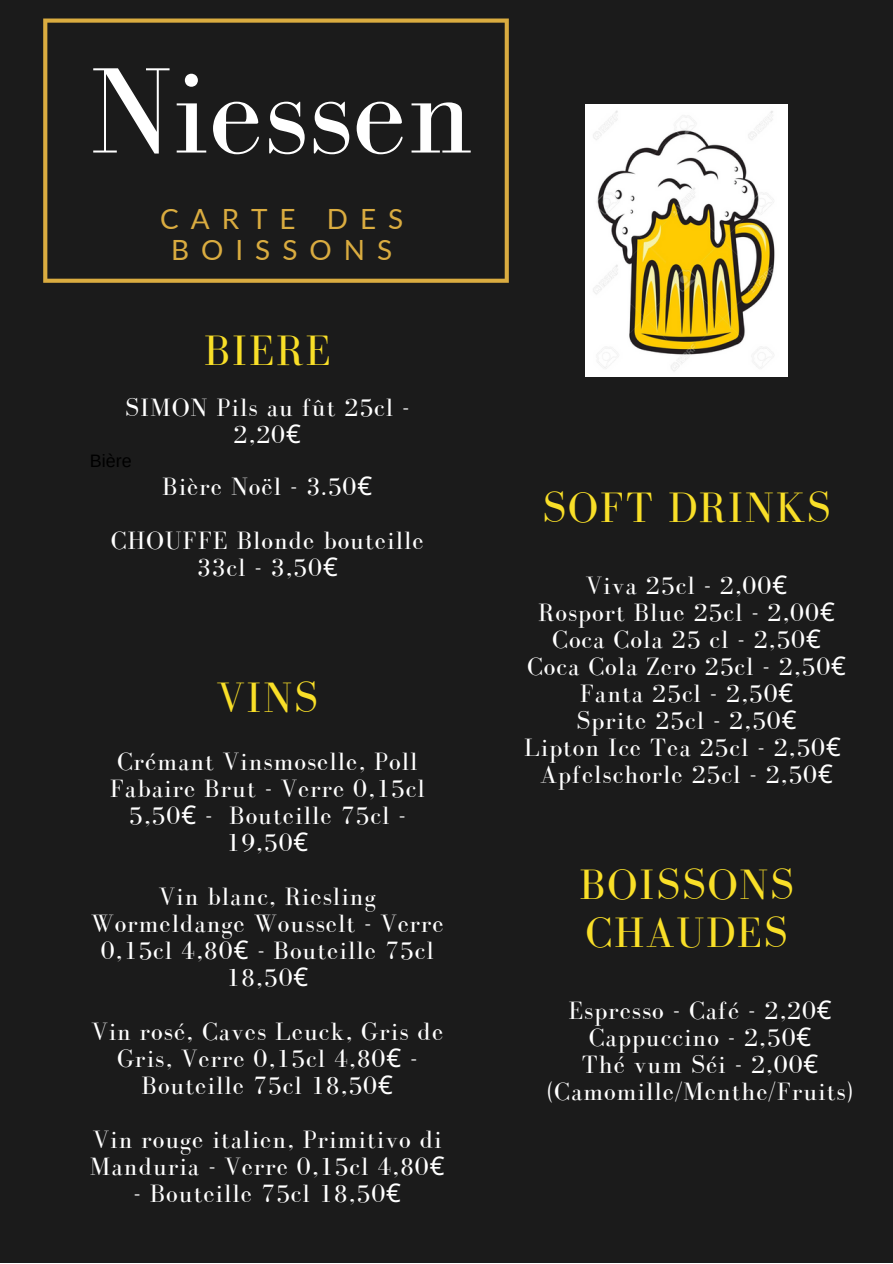
<style>
.page{position:relative;width:893px;height:1264px;background:#fff}
.page>*{position:absolute;margin:0;border:0;box-sizing:border-box;transform-origin:0 0}
.t1{font:125.25px "Bodoni FLF";color:#fff}
.t2{font:43.8px/47.2px "Bodoni FLF";letter-spacing:.04em;color:#f9df28}
.t3{font:27.9px/30.3px "Lato";letter-spacing:.43em;color:#daac40;text-align:center}
.t4{font:25.8px/27px "Bodoni FLF";letter-spacing:.04em;color:#fff;text-align:center}
.t5{font:18px "Arimo";color:#000}
.s1{font-family:"Noto Sans"}
</style>
<div class="page">
<div style="left:0;top:0;width:892px;height:1262px;background:#1b1b1b"></div>
<svg style="left:43px;top:19px;width:466px;height:264px"></svg>
<img style="left:586px;top:105px;width:201px;height:272px">
<h1 class="t1" style="left:90px;top:43px;width:385px">Niessen</h1>
<p class="t3" style="left:160px;top:203px;width:244px">CARTE DES<br>BOISSONS</p>
<h2 class="t2" style="left:204px;top:327px;width:128px">BIERE</h2>
<p class="t4" style="left:125px;top:394px;width:286px">SIMON Pils au fût 25cl -<br>2,20<span class="s1">€</span></p>
<p class="t5" style="left:90px;top:450px;width:43px">Bière</p>
<p class="t4" style="left:111px;top:459px;width:314px;line-height:54px">Bière Noël - 3.50<span class="s1">€<br></span>CHOUFFE Blonde bouteille</p>
<p class="t4" style="left:197px;top:553px;width:143px">33cl - 3,50<span class="s1">€</span></p>
<h2 class="t2" style="left:217px;top:673px;width:102px">VINS</h2>
<p class="t4" style="left:110px;top:748px;width:316px">Crémant Vinsmoselle, Poll<br>Fabaire Brut - Verre 0,15cl<br>5,50<span class="s1">€</span> - Bouteille 75cl -<br>19,50<span class="s1">€</span></p>
<p class="t4" style="left:91px;top:883px;width:354px">Vin blanc, Riesling<br>Wormeldange Wousselt - Verre<br>0,15cl 4,80<span class="s1">€</span> - Bouteille 75cl<br>18,50<span class="s1">€</span></p>
<p class="t4" style="left:91px;top:1017px;width:353px">Vin rosé, Caves Leuck, Gris de<br>Gris, Verre 0,15cl 4,80<span class="s1">€</span> -<br>Bouteille 75cl 18,50<span class="s1">€</span></p>
<p class="t4" style="left:90px;top:1125px;width:356px;text-align:left">Vin rouge italien, Primitivo di<br>Manduria - Verre 0,15cl 4,80<span class="s1">€</span></p>
<p class="t4" style="left:133px;top:1179px;width:269px">- Bouteille 75cl 18,50<span class="s1">€</span></p>
<h2 class="t2" style="left:542px;top:484px;width:289px">SOFT DRINKS</h2>
<p class="t4" style="left:524px;top:571px;width:323px">Viva 25cl - 2,00<span class="s1">€<br></span>Rosport Blue 25cl - 2,00<span class="s1">€<br></span>Coca Cola 25 cl - 2,50<span class="s1">€<br></span>Coca Cola Zero 25cl - 2,50<span class="s1">€<br></span>Fanta 25cl - 2,50<span class="s1">€<br></span>Sprite 25cl - 2,50<span class="s1">€<br></span>Lipton Ice Tea 25cl - 2,50<span class="s1">€<br></span>Apfelschorle 25cl - 2,50<span class="s1">€</span></p>
<h2 class="t2" style="left:579px;top:861px;width:216px">BOISSONS<br>CHAUDES</h2>
<p class="t4" style="left:547px;top:996px;width:307px">Espresso - Café - 2,20<span class="s1">€<br></span>Cappuccino - 2,50<span class="s1">€<br></span>Thé vum Séi - 2,00<span class="s1">€ </span>(Camomille/Menthe/Fruits)</p>
</div>
